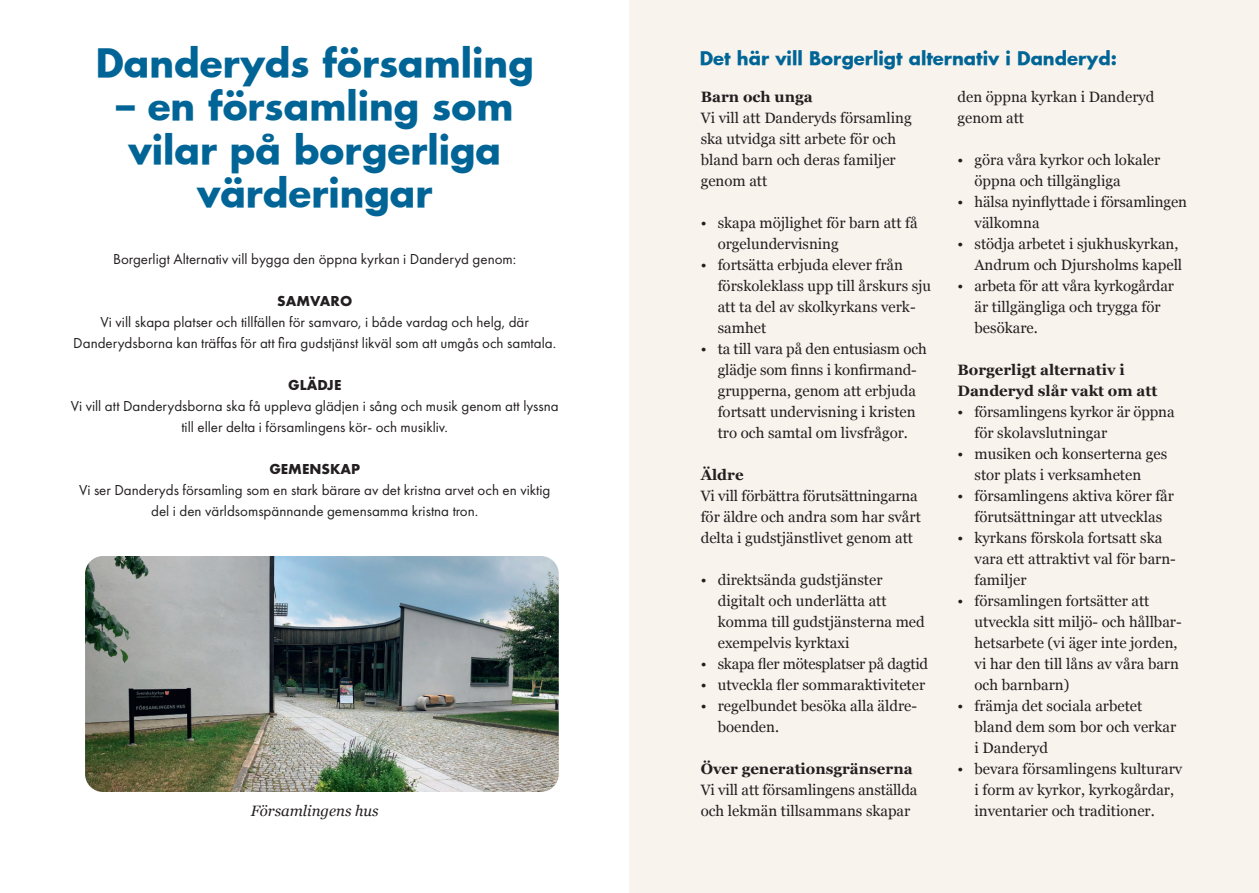
<style>
.page{position:relative;width:1259px;height:893px;background:#fff}
.page>*{position:absolute;margin:0;border:0;box-sizing:border-box;transform-origin:0 0}
.H1_-_uppslag{font:700 37.5px/43.5px "Futura";color:#006596;text-align:center}
.H2_-_uppslag{font:700 18px "Futura";color:#006596}
.P_-_uppslag{font:15px/21px "Georgia";color:#231f20}
.futura_centrerad{font:15px/21px "Futura PT";color:#231f20;text-align:center}
.P_-_uppslag-2{font:700 15px/21px "Georgia";color:#231f20}
.P_-_uppslag-3{font:15px "Georgia";letter-spacing:-.02em;color:#231f20}
.P_-_uppslag-4{font:italic 15px "Georgia";color:#231f20}
.s1{font-weight:700}
</style>
<div class="page">
<div style="left:629px;top:0;width:630px;height:893px;background:#f8f3ec"></div>
<img style="left:85px;top:556px;width:474px;height:236px">
<p class="H1_-_uppslag" style="left:96px;top:40px;width:439px">Danderyds församling</p>
<p class="H1_-_uppslag" style="left:116px;top:84px;width:399px">– en församling som vilar på borgerliga värderingar</p>
<p class="futura_centrerad" style="left:113px;top:249px;width:405px">Borgerligt Alternativ vill bygga den öppna kyrkan i Danderyd genom:</p>
<p class="futura_centrerad" style="left:73px;top:291px;width:484px"><span class="s1">SAMVARO<br></span>Vi vill skapa platser och tillfällen för samvaro, i både vardag och helg, där<br>Danderydsborna kan träffas för att fira gudstjänst likväl som att umgås och samtala.</p>
<p class="futura_centrerad" style="left:71px;top:375px;width:489px"><span class="s1">GLÄDJE<br></span>Vi vill att Danderydsborna ska få uppleva glädjen i sång och musik genom att lyssna till eller delta i församlingens kör- och musikliv.</p>
<p class="futura_centrerad" style="left:79px;top:459px;width:473px"><span class="s1">GEMENSKAP<br></span>Vi ser Danderyds församling som en stark bärare av det kristna arvet och en viktig del i den världsomspännande gemensamma kristna tron.</p>
<p class="P_-_uppslag-4" style="left:251px;top:799px;width:129px">Församlingens hus</p>
<p class="H2_-_uppslag" style="left:699px;top:46px;width:419px">Det här vill Borgerligt alternativ i Danderyd:</p>
<p class="P_-_uppslag-2" style="left:701px;top:85px;width:113px">Barn och unga</p>
<p class="P_-_uppslag" style="left:701px;top:106px;width:212px">Vi vill att Danderyds församling ska utvidga sitt arbete för och bland barn och deras familjer genom att</p>
<p class="P_-_uppslag" style="left:718px;top:211px;width:201px;text-indent:-17px">• skapa möjlighet för barn att få orgelundervisning</p>
<p class="P_-_uppslag" style="left:718px;top:253px;width:215px;text-indent:-17px">• fortsätta erbjuda elever från förskoleklass upp till årskurs sju att ta del av skolkyrkans verk&shy;samhet</p>
<p class="P_-_uppslag" style="left:701px;top:337px;width:228px;text-align:center">• ta till vara på den entusiasm och glädje som finns i konfirmand&shy;grupperna, genom att erbjuda fortsatt undervisning i kristen<br>tro och samtal om livsfrågor.</p>
<p class="P_-_uppslag-2" style="left:701px;top:463px;width:44px">Äldre</p>
<p class="P_-_uppslag" style="left:701px;top:484px;width:222px">Vi vill förbättra förutsättningarna för äldre och andra som har svårt delta i gudstjänstlivet genom att</p>
<p class="P_-_uppslag" style="left:718px;top:568px;width:208px;text-indent:-17px">• direktsända gudstjänster digitalt och underlätta att komma till gudstjänsterna med exempelvis kyrktaxi</p>
<p class="P_-_uppslag-3" style="left:701px;top:652px;width:229px">• skapa fler mötesplatser på dagtid</p>
<p class="P_-_uppslag" style="left:701px;top:673px;width:226px">• utveckla fler sommaraktiviteter</p>
<p class="P_-_uppslag" style="left:718px;top:694px;width:201px;text-indent:-17px">• regelbundet besöka alla äldre&shy;boenden.</p>
<p class="P_-_uppslag-2" style="left:701px;top:757px;width:213px">Över generationsgränserna</p>
<p class="P_-_uppslag" style="left:701px;top:778px;width:218px">Vi vill att församlingens anställda och lekmän tillsammans skapar</p>
<p class="P_-_uppslag" style="left:957px;top:85px;width:198px">den öppna kyrkan i Danderyd genom att</p>
<p class="P_-_uppslag" style="left:974px;top:148px;width:187px;text-indent:-17px">• göra våra kyrkor och lokaler öppna och tillgängliga</p>
<p class="P_-_uppslag" style="left:974px;top:190px;width:214px;text-indent:-17px">• hälsa nyinflyttade i församlingen välkomna</p>
<p class="P_-_uppslag" style="left:957px;top:232px;width:226px;text-align:right">• stödja arbetet i sjukhuskyrkan,<br>Andrum och Djursholms kapell</p>
<p class="P_-_uppslag" style="left:974px;top:274px;width:201px;text-indent:-17px">• arbeta för att våra kyrkogårdar är tillgängliga och trygga för besökare.</p>
<p class="P_-_uppslag-2" style="left:957px;top:358px;width:201px">Borgerligt alternativ i<br>Danderyd slår vakt om att</p>
<p class="P_-_uppslag" style="left:974px;top:400px;width:201px;text-indent:-17px">• församlingens kyrkor är öppna för skolavslutningar</p>
<p class="P_-_uppslag" style="left:957px;top:442px;width:211px;text-align:center">• musiken och konserterna ges stor plats i verksamheten</p>
<p class="P_-_uppslag" style="left:957px;top:484px;width:218px;text-align:center">• församlingens aktiva körer får förutsättningar att utvecklas</p>
<p class="P_-_uppslag" style="left:974px;top:526px;width:203px;text-indent:-17px">• kyrkans förskola fortsatt ska vara ett attraktivt val för barn&shy;familjer</p>
<p class="P_-_uppslag" style="left:974px;top:589px;width:209px;text-indent:-17px">• församlingen fortsätter att utveckla sitt miljö- och hållbar&shy;hetsarbete (vi äger inte jorden, vi har den till låns av våra barn och barnbarn)</p>
<p class="P_-_uppslag" style="left:974px;top:694px;width:203px;text-indent:-17px">• främja det sociala arbetet bland dem som bor och verkar i Danderyd</p>
<p class="P_-_uppslag" style="left:974px;top:757px;width:209px;text-indent:-17px">• bevara församlingens kulturarv i form av kyrkor, kyrkogårdar, inventarier och traditioner.</p>
</div>
